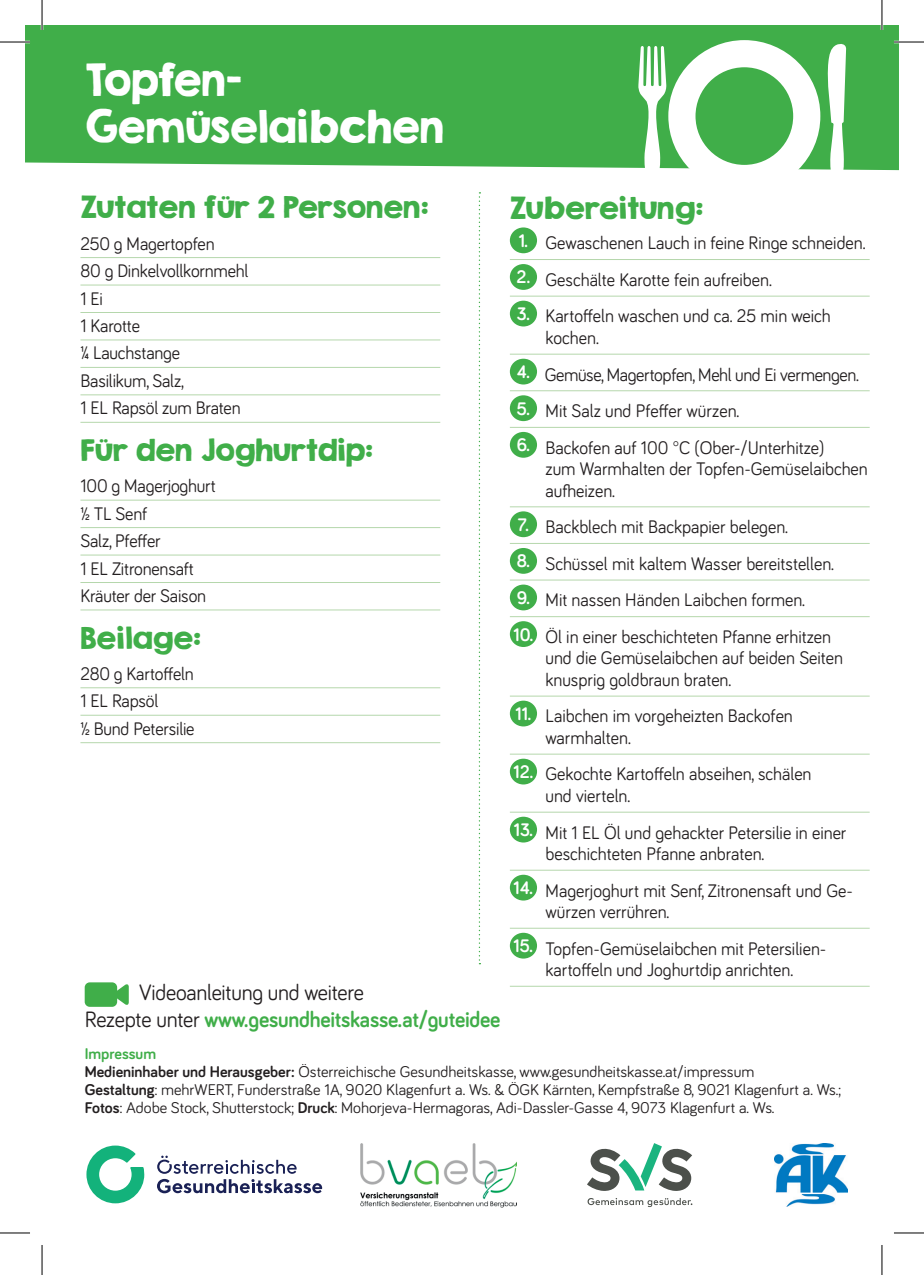
<style>
.page{position:relative;width:924px;height:1275px;background:#fff}
.page>*{position:absolute;margin:0;border:0;box-sizing:border-box;transform-origin:0 0}
.t1{font:39.4px/47.4px "KG Second Chances Solid";color:#fff}
.t2{font:26.8px "KG Second Chances Solid";color:#40ae49;scale:1.05 1}
.t3{font:23px/26.8px "Bariol";letter-spacing:-.01em;color:#231f20;scale:.95 1}
.t4{font:18.8px/27.4px "Bariol";color:#231f20;scale:.95 1}
.t5{font:18.8px "Bariol";letter-spacing:-.02em;color:#231f20;scale:.95 1}
.t6{font:16px/18px "Bariol";color:#231f20}
.s1{font-weight:700;color:#fff}
.s2{font-weight:700;color:#40ae49}
.s3{font-weight:700}
</style>
<div class="page">
<div style="left:25px;top:25px;width:873px;height:145px;background:#40ae49"></div>
<svg style="left:638px;top:40px;width:207px;height:130px"></svg>
<hr style="left:80px;top:257px;width:360px;height:1px;background:#b5d7ac">
<hr style="left:80px;top:285px;width:360px;height:1px;background:#b5d7ac">
<hr style="left:80px;top:312px;width:360px;height:1px;background:#b5d7ac">
<hr style="left:80px;top:339px;width:360px;height:1px;background:#b5d7ac">
<hr style="left:80px;top:367px;width:360px;height:1px;background:#b5d7ac">
<hr style="left:80px;top:394px;width:360px;height:1px;background:#b5d7ac">
<hr style="left:80px;top:422px;width:360px;height:1px;background:#b5d7ac">
<hr style="left:80px;top:687px;width:360px;height:1px;background:#b5d7ac">
<hr style="left:80px;top:715px;width:360px;height:1px;background:#b5d7ac">
<hr style="left:80px;top:742px;width:360px;height:1px;background:#b5d7ac">
<hr style="left:509px;top:259px;width:360px;height:1px;background:#b5d7ac">
<hr style="left:509px;top:296px;width:360px;height:1px;background:#b5d7ac">
<hr style="left:509px;top:354px;width:360px;height:1px;background:#b5d7ac">
<hr style="left:509px;top:390px;width:360px;height:1px;background:#b5d7ac">
<hr style="left:509px;top:427px;width:360px;height:1px;background:#b5d7ac">
<hr style="left:509px;top:506px;width:360px;height:1px;background:#b5d7ac">
<hr style="left:509px;top:543px;width:360px;height:1px;background:#b5d7ac">
<hr style="left:509px;top:579px;width:360px;height:1px;background:#b5d7ac">
<hr style="left:509px;top:616px;width:360px;height:1px;background:#b5d7ac">
<hr style="left:509px;top:695px;width:360px;height:1px;background:#b5d7ac">
<hr style="left:509px;top:753px;width:360px;height:1px;background:#b5d7ac">
<hr style="left:509px;top:811px;width:360px;height:1px;background:#b5d7ac">
<hr style="left:509px;top:869px;width:360px;height:1px;background:#b5d7ac">
<hr style="left:509px;top:928px;width:360px;height:1px;background:#b5d7ac">
<hr style="left:509px;top:986px;width:360px;height:1px;background:#b5d7ac">
<div style="left:509px;top:227px;width:28px;height:26px;background:#40ae49;border-radius:50%"></div>
<div style="left:509px;top:264px;width:28px;height:26px;background:#40ae49;border-radius:50%"></div>
<div style="left:509px;top:301px;width:28px;height:25px;background:#40ae49;border-radius:50%"></div>
<div style="left:509px;top:359px;width:28px;height:25px;background:#40ae49;border-radius:50%"></div>
<div style="left:509px;top:395px;width:28px;height:26px;background:#40ae49;border-radius:50%"></div>
<div style="left:509px;top:432px;width:28px;height:26px;background:#40ae49;border-radius:50%"></div>
<div style="left:509px;top:511px;width:28px;height:26px;background:#40ae49;border-radius:50%"></div>
<div style="left:509px;top:548px;width:28px;height:26px;background:#40ae49;border-radius:50%"></div>
<div style="left:509px;top:584px;width:28px;height:26px;background:#40ae49;border-radius:50%"></div>
<div style="left:509px;top:621px;width:28px;height:26px;background:#40ae49;border-radius:50%"></div>
<div style="left:509px;top:700px;width:28px;height:26px;background:#40ae49;border-radius:50%"></div>
<div style="left:509px;top:758px;width:28px;height:26px;background:#40ae49;border-radius:50%"></div>
<div style="left:509px;top:816px;width:28px;height:26px;background:#40ae49;border-radius:50%"></div>
<div style="left:509px;top:874px;width:28px;height:26px;background:#40ae49;border-radius:50%"></div>
<div style="left:509px;top:932px;width:28px;height:26px;background:#40ae49;border-radius:50%"></div>
<svg style="left:478px;top:192px;width:2px;height:772px"></svg>
<hr style="left:80px;top:500px;width:360px;height:1px;background:#b5d7ac">
<hr style="left:80px;top:527px;width:360px;height:1px;background:#b5d7ac">
<hr style="left:80px;top:554px;width:360px;height:1px;background:#b5d7ac">
<hr style="left:80px;top:582px;width:360px;height:1px;background:#b5d7ac">
<hr style="left:80px;top:609px;width:360px;height:1px;background:#b5d7ac">
<svg style="left:86px;top:1145px;width:58px;height:58px"></svg>
<svg style="left:157px;top:1155px;width:165px;height:38px"></svg>
<img style="left:774px;top:1143px;width:73px;height:63px">
<svg style="left:587px;top:1143px;width:104px;height:48px"></svg>
<svg style="left:587px;top:1198px;width:105px;height:9px"></svg>
<img style="left:360px;top:1143px;width:156px;height:64px">
<div style="left:85px;top:982px;width:32px;height:24px;background:#40ae49;border-radius:5px"></div>
<svg style="left:114px;top:983px;width:15px;height:22px"></svg>
<hr style="left:0;top:41px;width:30px;height:2px;background:#fff">
<hr style="left:893px;top:41px;width:30px;height:2px;background:#fff">
<hr style="left:41px;top:0;width:2px;height:30px;background:#fff">
<hr style="left:880px;top:0;width:2px;height:30px;background:#fff">
<hr style="left:0;top:42px;width:30px;height:1px;background:#000">
<hr style="left:893px;top:42px;width:30px;height:1px;background:#000">
<hr style="left:0;top:1232px;width:30px;height:1px;background:#000">
<hr style="left:893px;top:1232px;width:30px;height:1px;background:#000">
<hr style="left:42px;top:0;width:1px;height:30px;background:#000">
<hr style="left:42px;top:1245px;width:1px;height:30px;background:#000">
<hr style="left:881px;top:0;width:1px;height:30px;background:#000">
<hr style="left:881px;top:1245px;width:1px;height:30px;background:#000">
<h1 class="t1" style="left:86px;top:56px;width:360px">Topfen-<br>Gemüselaibchen</h1>
<h2 class="t2" style="left:80px;top:190px;width:333px">Zutaten für 2 Personen:</h2>
<p class="t4" style="left:80px;top:229px;width:178px">250 g Magertopfen<br>80 g Dinkelvollkornmehl<br>1 Ei<br>1 Karotte<br>¼ Lauchstange<br>Basilikum, Salz,<br>1 EL Rapsöl zum Braten</p>
<h2 class="t2" style="left:80px;top:433px;width:280px">Für den Joghurtdip:</h2>
<p class="t4" style="left:80px;top:471px;width:144px">100 g Magerjoghurt ½ TL Senf<br>Salz, Pfeffer<br>1 EL Zitronensaft<br>Kräuter der Saison</p>
<h2 class="t2" style="left:80px;top:620px;width:116px">Beilage:</h2>
<p class="t4" style="left:80px;top:659px;width:122px">280 g Kartoffeln<br>1 EL Rapsöl<br>½ Bund Petersilie</p>
<h2 class="t2" style="left:509px;top:191px;width:186px">Zubereitung:</h2>
<p class="t4" style="left:518px;top:228px;width:366px"><span class="s1">1.</span> Gewaschenen Lauch in feine Ringe schneiden.</p>
<p class="t4" style="left:516px;top:265px;width:270px"><span class="s1">2.</span> Geschälte Karotte fein aufreiben.</p>
<p class="t4" style="left:545px;top:304px;width:302px;line-height:21.4px;text-indent:-29px"><span class="s1">3.</span> Kartoffeln waschen und ca. 25 min weich kochen.</p>
<p class="t5" style="left:516px;top:361px;width:361px"><span class="s1">4.</span> Gemüse, Magertopfen, Mehl und Ei vermengen.</p>
<p class="t4" style="left:516px;top:396px;width:236px"><span class="s1">5.</span> Mit Salz und Pfeffer würzen.</p>
<p class="t4" style="left:545px;top:436px;width:340px;line-height:21.4px;text-indent:-29px"><span class="s1">6.</span> Backofen auf 100 °C (Ober-/Unterhitze)<br>zum Warmhalten der Topfen-Gemüselaibchen aufheizen.</p>
<p class="t4" style="left:517px;top:512px;width:286px"><span class="s1">7.</span> Backblech mit Backpapier belegen.</p>
<p class="t4" style="left:516px;top:549px;width:335px"><span class="s1">8.</span> Schüssel mit kaltem Wasser bereitstellen.</p>
<p class="t4" style="left:516px;top:585px;width:305px"><span class="s1">9.</span> Mit nassen Händen Laibchen formen.</p>
<p class="t4" style="left:545px;top:625px;width:314px;line-height:21.4px;text-indent:-32px"><span class="s1">10.</span> Öl in einer beschichteten Pfanne erhitzen und die Gemüselaibchen auf beiden Seiten knusprig goldbraun braten.</p>
<p class="t4" style="left:545px;top:704px;width:262px;line-height:21.4px;text-indent:-30px"><span class="s1">11.</span> Laibchen im vorgeheizten Backofen warmhalten.</p>
<p class="t4" style="left:545px;top:762px;width:281px;line-height:21.4px;text-indent:-32px"><span class="s1">12.</span> Gekochte Kartoffeln abseihen, schälen und vierteln.</p>
<p class="t4" style="left:545px;top:820px;width:318px;line-height:21.4px;text-indent:-32px"><span class="s1">13.</span> Mit 1 EL Öl und gehackter Petersilie in einer beschichteten Pfanne anbraten.</p>
<p class="t4" style="left:545px;top:878px;width:325px;line-height:21.4px;text-indent:-32px"><span class="s1">14.</span> Magerjoghurt mit Senf, Zitronensaft und Ge&shy;würzen verrühren.</p>
<p class="t4" style="left:513px;top:936px;width:330px;line-height:21.4px;text-align:center"><span class="s1">15.</span> Topfen-Gemüselaibchen mit Petersilien&shy;kartoffeln und Joghurtdip anrichten.</p>
<p class="t3" style="left:85px;top:978px;width:439px;text-indent:55px">Videoanleitung und weitere<br>Rezepte unter <span class="s2">www.gesundheitskasse.at/guteidee</span></p>
<p class="t6" style="left:85px;top:1044px;width:757px"><span class="s2">Impressum<br></span><span class="s3">Medieninhaber und Herausgeber:</span> Österreichische Gesundheitskasse, www.gesundheitskasse.at/impressum<br><span class="s3">Gestaltung</span>: mehrWERT, Funderstraße 1A, 9020 Klagenfurt a. Ws. &amp; ÖGK Kärnten, Kempfstraße 8, 9021 Klagenfurt a. Ws.; <span class="s3">Fotos</span>: Adobe Stock, Shutterstock; <span class="s3">Druck</span>: Mohorjeva-Hermagoras, Adi-Dassler-Gasse 4, 9073 Klagenfurt a. Ws.</p>
</div>
